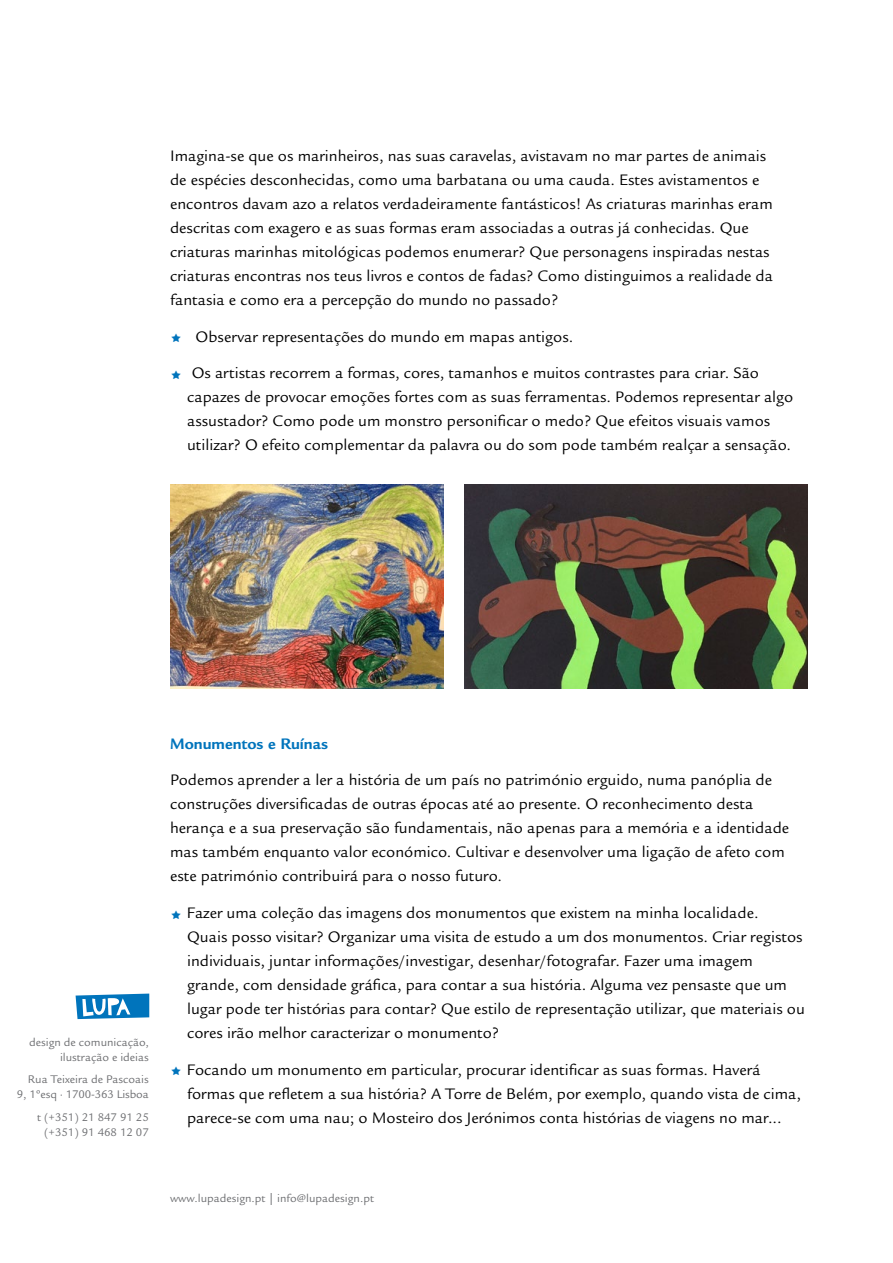
<style>
.page{position:relative;width:893px;height:1263px;background:#fff}
.page>*{position:absolute;margin:0;border:0;box-sizing:border-box;transform-origin:0 0}
.t1{font:16.5px/24px "Legacy Sans";color:#000}
.t2{font:700 16.5px "Legacy Sans";color:#0074bc}
.t3{font:12px/15px "Legacy Sans";color:#6d6e71;text-align:right}
</style>
<div class="page">
<svg style="left:76px;top:993px;width:73px;height:26px"></svg>
<img style="left:170px;top:485px;width:273px;height:204px">
<img style="left:464px;top:485px;width:344px;height:204px">
<p class="t1" style="left:170px;top:144px;width:604px">Imagina-se que os marinheiros, nas suas caravelas, avistavam no mar partes de animais de espécies desconhecidas, como uma barbatana ou uma cauda. Estes avistamentos e encontros davam azo a relatos verdadeiramente fantásticos! As criaturas marinhas eram descritas com exagero e as suas formas eram associadas a outras já conhecidas. Que criaturas marinhas mitológicas podemos enumerar? Que personagens inspiradas nestas criaturas encontras nos teus livros e contos de fadas? Como distinguimos a realidade da fantasia e como era a percepção do mundo no passado?</p>
<p class="t1" style="left:196px;top:325px;width:379px">Observar representações do mundo em mapas antigos.</p>
<p class="t1" style="left:187px;top:361px;width:608px">Os artistas recorrem a formas, cores, tamanhos e muitos contrastes para criar. São capazes de provocar emoções fortes com as suas ferramentas. Podemos representar algo assustador? Como pode um monstro personificar o medo? Que efeitos visuais vamos utilizar? O efeito complementar da palavra ou do som pode também realçar a sensação.</p>
<p class="t3" style="left:29px;top:1034px;width:121px">design de comunicação, ilustração e ideias</p>
<p class="t3" style="left:17px;top:1072px;width:133px">Rua Teixeira de Pascoais<br>9, 1ºesq · 1700-363 Lisboa</p>
<p class="t3" style="left:37px;top:1109px;width:113px;text-align:center">t (+351) 21 847 91 25 (+351) 91 468 12 07</p>
<p class="t2" style="left:170px;top:734px;width:160px">Monumentos e Ruínas</p>
<p class="t1" style="left:170px;top:768px;width:621px">Podemos aprender a ler a história de um país no património erguido, numa panóplia de construções diversificadas de outras épocas até ao presente. O reconhecimento desta herança e a sua preservação são fundamentais, não apenas para a memória e a identidade mas também enquanto valor económico. Cultivar e desenvolver uma ligação de afeto com este património contribuirá para o nosso futuro.</p>
<p class="t1" style="left:187px;top:901px;width:619px">Fazer uma coleção das imagens dos monumentos que existem na minha localidade.<br>Quais posso visitar? Organizar uma visita de estudo a um dos monumentos. Criar registos individuais, juntar informações/investigar, desenhar/fotografar. Fazer uma imagem grande, com densidade gráfica, para contar a sua história. Alguma vez pensaste que um lugar pode ter histórias para contar? Que estilo de representação utilizar, que materiais ou cores irão melhor caracterizar o monumento?</p>
<p class="t1" style="left:187px;top:1058px;width:615px">Focando um monumento em particular, procurar identificar as suas formas. Haverá formas que refletem a sua história? A Torre de Belém, por exemplo, quando vista de cima, parece-se com uma nau; o Mosteiro dos Jerónimos conta histórias de viagens no mar...</p>
<p class="t3" style="left:170px;top:1191px;width:205px">www.lupadesign.pt | info@lupadesign.pt</p>
</div>
